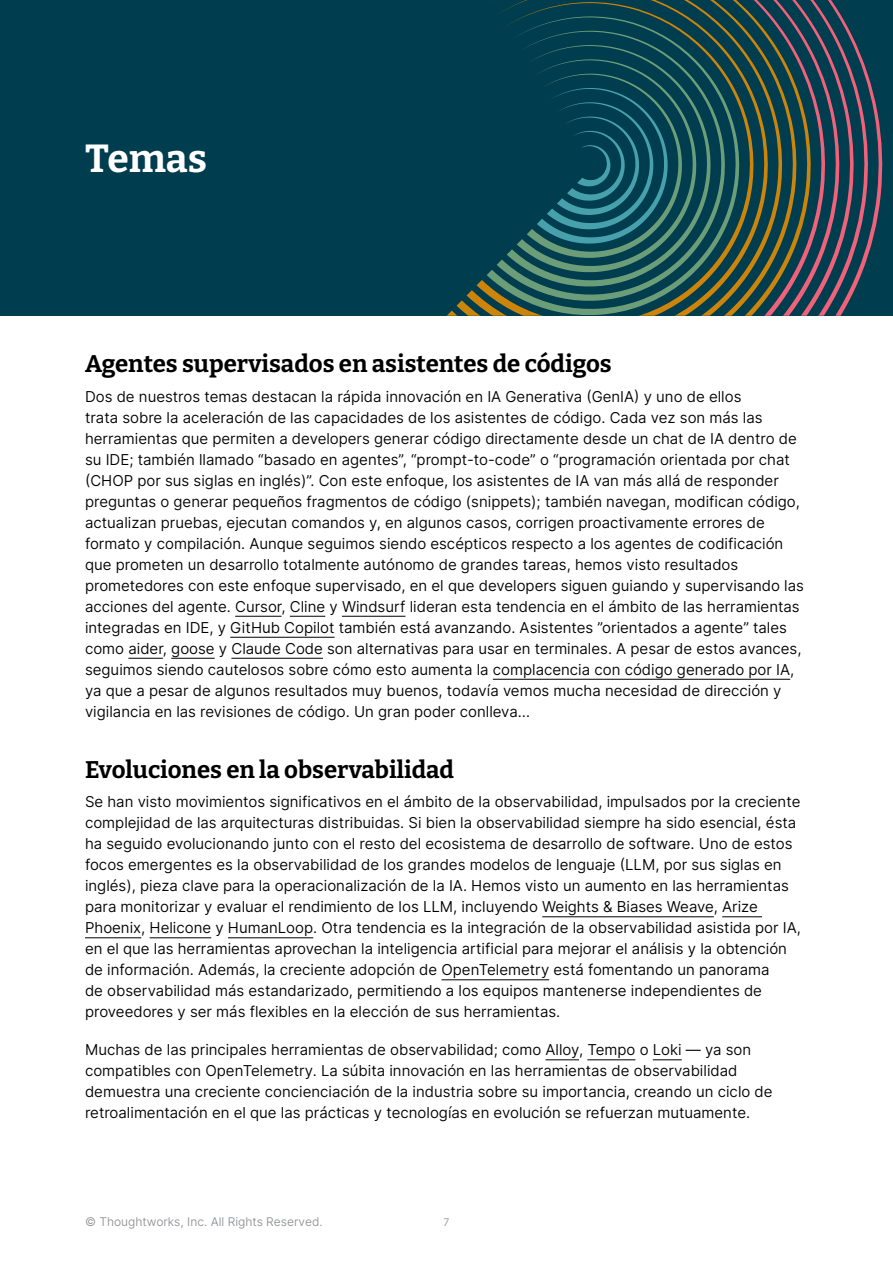
<style>
.page{position:relative;width:893px;height:1263px;background:#fff}
.page>*{position:absolute;margin:0;border:0;box-sizing:border-box;transform-origin:0 0}
.H2_TW{font:700 39px "Bitter";color:#fff}
.H3_TW{font:700 24px "Bitter";color:#000}
.Paragraph_TW{font:15px/21px "Inter V";color:#000}
.t1{font:12px "Inter V";color:#939598}
.t2{font:10.5px "Inter V";color:#939598}
</style>
<div class="page">
<div style="left:0;top:0;width:893px;height:316px;background:#003d4f"></div>
<svg style="left:869px;top:78px;width:14px;height:174px"></svg>
<svg style="left:855px;top:42px;width:14px;height:247px"></svg>
<svg style="left:840px;top:14px;width:15px;height:302px"></svg>
<svg style="left:826px;top:0;width:14px;height:316px"></svg>
<svg style="left:812px;top:0;width:14px;height:316px"></svg>
<svg style="left:446px;top:0;width:366px;height:316px"></svg>
<svg style="left:447px;top:0;width:350px;height:316px"></svg>
<svg style="left:457px;top:0;width:326px;height:316px"></svg>
<svg style="left:467px;top:0;width:301px;height:316px"></svg>
<svg style="left:477px;top:2px;width:277px;height:314px"></svg>
<svg style="left:487px;top:16px;width:253px;height:300px"></svg>
<svg style="left:497px;top:31px;width:228px;height:270px"></svg>
<svg style="left:507px;top:45px;width:204px;height:242px"></svg>
<svg style="left:517px;top:59px;width:180px;height:214px"></svg>
<hr style="left:235px;top:616px;width:46px;height:1px;background:#000">
<hr style="left:290px;top:616px;width:35px;height:1px;background:#000">
<hr style="left:342px;top:616px;width:63px;height:1px;background:#000">
<hr style="left:230px;top:637px;width:105px;height:1px;background:#000">
<hr style="left:128px;top:658px;width:35px;height:1px;background:#000">
<hr style="left:171px;top:658px;width:44px;height:1px;background:#000">
<hr style="left:231px;top:658px;width:92px;height:1px;background:#000">
<hr style="left:493px;top:679px;width:297px;height:1px;background:#000">
<hr style="left:542px;top:916px;width:172px;height:1px;background:#000">
<hr style="left:722px;top:916px;width:40px;height:1px;background:#000">
<hr style="left:85px;top:937px;width:56px;height:1px;background:#000">
<hr style="left:150px;top:937px;width:61px;height:1px;background:#000">
<hr style="left:228px;top:937px;width:85px;height:1px;background:#000">
<hr style="left:441px;top:979px;width:108px;height:1px;background:#000">
<hr style="left:546px;top:1059px;width:33px;height:1px;background:#000">
<hr style="left:587px;top:1059px;width:48px;height:1px;background:#000">
<svg style="left:653px;top:1059px;width:29px;height:1px"></svg>
<h2 class="H2_TW" style="left:85px;top:133px;width:124px">Temas</h2>
<h3 class="H3_TW" style="left:85px;top:349px;width:528px">Agentes supervisados en asistentes de códigos</h3>
<p class="Paragraph_TW" style="left:85px;top:385px;width:720px">Dos de nuestros temas destacan la rápida innovación en IA Generativa (GenIA) y uno de ellos<br>trata sobre la aceleración de las capacidades de los asistentes de código. Cada vez son más las herramientas que permiten a developers generar código directamente desde un chat de IA dentro de su IDE; también llamado “basado en agentes”, “prompt-to-code” o “programación orientada por chat (CHOP por sus siglas en inglés)”. Con este enfoque, los asistentes de IA van más allá de responder preguntas o generar pequeños fragmentos de código (snippets); también navegan, modifican código, actualizan pruebas, ejecutan comandos y, en algunos casos, corrigen proactivamente errores de formato y compilación. Aunque seguimos siendo escépticos respecto a los agentes de codificación que prometen un desarrollo totalmente autónomo de grandes tareas, hemos visto resultados prometedores con este enfoque supervisado, en el que developers siguen guiando y supervisando las acciones del agente. Cursor, Cline y Windsurf lideran esta tendencia en el ámbito de las herramientas integradas en IDE, y GitHub Copilot también está avanzando. Asistentes ”orientados a agente” tales como aider, goose y Claude Code son alternativas para usar en terminales. A pesar de estos avances, seguimos siendo cautelosos sobre cómo esto aumenta la complacencia con código generado por IA, ya que a pesar de algunos resultados muy buenos, todavía vemos mucha necesidad de dirección y vigilancia en las revisiones de código. Un gran poder conlleva…</p>
<h3 class="H3_TW" style="left:85px;top:754px;width:370px">Evoluciones en la observabilidad</h3>
<p class="Paragraph_TW" style="left:85px;top:791px;width:717px">Se han visto movimientos significativos en el ámbito de la observabilidad, impulsados por la creciente complejidad de las arquitecturas distribuidas. Si bien la observabilidad siempre ha sido esencial, ésta ha seguido evolucionando junto con el resto del ecosistema de desarrollo de software. Uno de estos focos emergentes es la observabilidad de los grandes modelos de lenguaje (LLM, por sus siglas en inglés), pieza clave para la operacionalización de la IA. Hemos visto un aumento en las herramientas para monitorizar y evaluar el rendimiento de los LLM, incluyendo Weights &amp; Biases Weave, Arize Phoenix, Helicone y HumanLoop. Otra tendencia es la integración de la observabilidad asistida por IA, en el que las herramientas aprovechan la inteligencia artificial para mejorar el análisis y la obtención de información. Además, la creciente adopción de OpenTelemetry está fomentando un panorama<br>de observabilidad más estandarizado, permitiendo a los equipos mantenerse independientes de proveedores y ser más flexibles en la elección de sus herramientas.</p>
<p class="Paragraph_TW" style="left:85px;top:1039px;width:689px">Muchas de las principales herramientas de observabilidad; como Alloy, Tempo o Loki — ya son compatibles con OpenTelemetry. La súbita innovación en las herramientas de observabilidad demuestra una creciente concienciación de la industria sobre su importancia, creando un ciclo de retroalimentación en el que las prácticas y tecnologías en evolución se refuerzan mutuamente.</p>
<p class="t1" style="left:85px;top:1213px;width:239px">© Thoughtworks, Inc. All Rights Reserved.</p>
<p class="t2" style="left:443px;top:1214px;width:7px">7</p>
</div>
